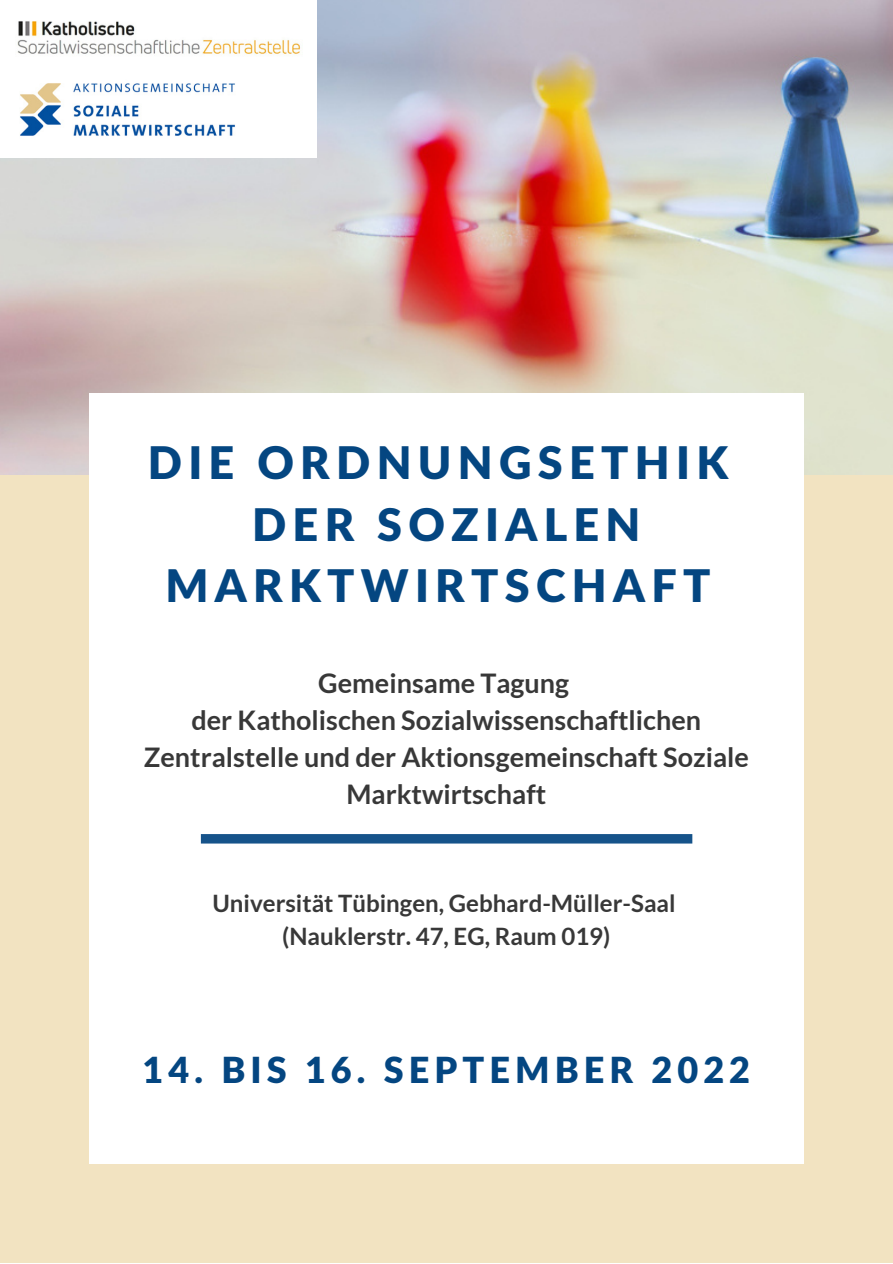
<style>
.page{position:relative;width:893px;height:1264px;background:#fff}
.page>*{position:absolute;margin:0;border:0;box-sizing:border-box;transform-origin:0 0}
.t1{font:900 45px/61.8px "Lato Latin";letter-spacing:.14em;color:#044681;text-align:center}
.t2{font:900 36px "Lato Latin";letter-spacing:.14em;color:#044681}
.t3{font:700 27px/37px "Lato";color:#383838;text-align:center}
.t4{font:700 24px/32.5px "Lato";color:#383838;text-align:center}
</style>
<div class="page">
<img style="left:0;top:0;width:892px;height:475px">
<div style="left:0;top:0;width:316px;height:157px;background:#fff"></div>
<div style="left:89px;top:393px;width:714px;height:770px;background:#fff"></div>
<img style="left:17px;top:21px;width:283px;height:33px">
<svg style="left:201px;top:834px;width:491px;height:9px;background:#17548a"></svg>
<img style="left:20px;top:83px;width:215px;height:53px">
<h1 class="t1" style="left:148px;top:434px;width:582px">DIE ORDNUNGSETHIK<br>DER SOZIALEN<br>MARKTWIRTSCHAFT</h1>
<p class="t3" style="left:144px;top:664px;width:606px">Gemeinsame Tagung<br>der Katholischen Sozialwissenschaftlichen Zentralstelle und der Aktionsgemeinschaft Soziale Marktwirtschaft</p>
<p class="t4" style="left:212px;top:886px;width:464px">Universität Tübingen, Gebhard-Müller-Saal (Nauklerstr. 47, EG, Raum 019)</p>
<h2 class="t2" style="left:142px;top:1054px;width:609px">14. BIS 16. SEPTEMBER 2022</h2>
</div>
